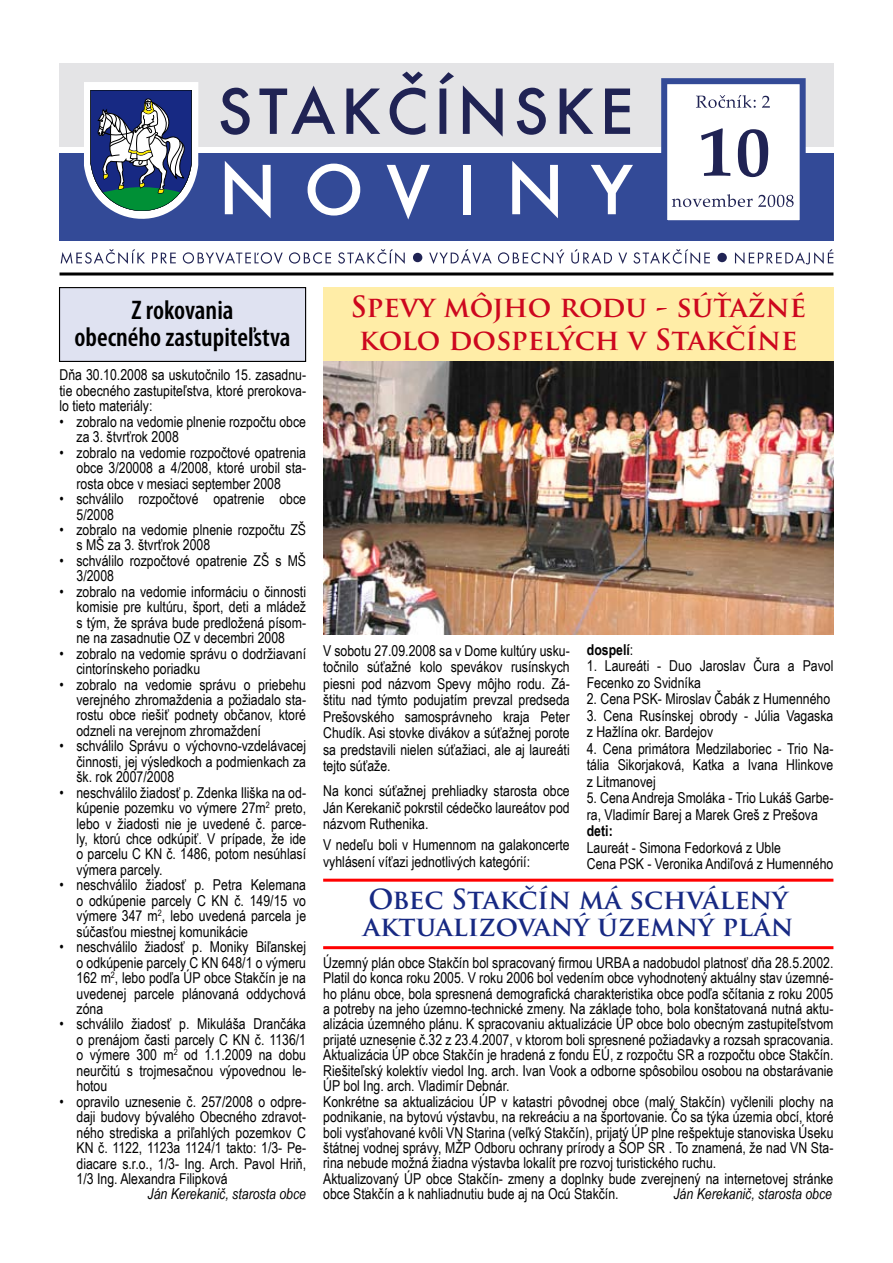
<style>
.page{position:relative;width:893px;height:1263px;background:#fff}
.page>*{position:absolute;margin:0;border:0;box-sizing:border-box;transform-origin:0 0}
.t1{font:700 28.5px/33px "Trajan Pro";color:#cd071e}
.t2{font:700 27px/27px "Trajan Pro";color:#172983}
.t3{font:600 condensed 27px/27px "Myriad Pro";color:#000;text-align:center}
.t4{font:15px/15.5px "Arial Narrow";color:#000;text-align:justify}
.t5{font:italic 15px "Arial Narrow";color:#000}
.t6{font:700 15px "Arial Narrow";color:#000}
.s1{font-weight:400}
</style>
<div class="page">
<hr style="left:60px;top:272px;width:773px;height:3px;background:#000">
<div style="left:60px;top:288px;width:246px;height:73px;background:#dfe2f1"></div>
<div style="left:59px;top:287px;width:247px;height:75px;border:1px solid #000"></div>
<hr style="left:323px;top:879px;width:510px;height:3px;background:#f00">
<div style="left:59px;top:154px;width:774px;height:87px;background:#334a97"></div>
<div style="left:59px;top:64px;width:774px;height:83px;background:#e4e4e6"></div>
<svg style="left:225px;top:161px;width:46px;height:57px"></svg>
<svg style="left:308px;top:164px;width:52px;height:52px"></svg>
<svg style="left:387px;top:165px;width:43px;height:55px"></svg>
<div style="left:463px;top:165px;width:8px;height:49px;background:#fff"></div>
<svg style="left:512px;top:161px;width:46px;height:57px"></svg>
<svg style="left:591px;top:165px;width:42px;height:49px"></svg>
<svg style="left:221px;top:88px;width:29px;height:47px"></svg>
<svg style="left:259px;top:86px;width:76px;height:48px"></svg>
<svg style="left:346px;top:89px;width:34px;height:45px"></svg>
<svg style="left:390px;top:72px;width:35px;height:63px"></svg>
<svg style="left:439px;top:72px;width:15px;height:62px"></svg>
<svg style="left:463px;top:85px;width:40px;height:52px"></svg>
<svg style="left:517px;top:88px;width:29px;height:47px"></svg>
<svg style="left:560px;top:89px;width:33px;height:45px"></svg>
<svg style="left:605px;top:89px;width:25px;height:45px"></svg>
<div style="left:661px;top:78px;width:145px;height:148px;background:#fff;border:6px solid #334a97"></div>
<svg style="left:672px;top:194px;width:122px;height:13px"></svg>
<svg style="left:696px;top:95px;width:60px;height:13px"></svg>
<svg style="left:762px;top:96px;width:8px;height:12px"></svg>
<svg style="left:701px;top:128px;width:29px;height:48px"></svg>
<svg style="left:738px;top:129px;width:30px;height:48px"></svg>
<svg style="left:84px;top:82px;width:114px;height:137px"></svg>
<svg style="left:61px;top:249px;width:84px;height:15px"></svg>
<svg style="left:152px;top:253px;width:24px;height:10px"></svg>
<svg style="left:183px;top:252px;width:100px;height:12px"></svg>
<svg style="left:289px;top:252px;width:42px;height:12px"></svg>
<svg style="left:338px;top:249px;width:67px;height:15px"></svg>
<svg style="left:429px;top:249px;width:63px;height:15px"></svg>
<svg style="left:498px;top:249px;width:66px;height:15px"></svg>
<svg style="left:571px;top:249px;width:41px;height:15px"></svg>
<svg style="left:618px;top:253px;width:9px;height:11px"></svg>
<svg style="left:633px;top:249px;width:77px;height:15px"></svg>
<svg style="left:735px;top:249px;width:98px;height:15px"></svg>
<svg style="left:413px;top:253px;width:9px;height:9px"></svg>
<svg style="left:717px;top:253px;width:10px;height:9px"></svg>
<div style="left:323px;top:287px;width:510px;height:81px;background:#ffeda7"></div>
<img style="left:323px;top:362px;width:510px;height:272px">
<hr style="left:323px;top:946px;width:510px;height:3px;background:#f00">
<h2 class="t3" style="left:75px;top:296px;width:218px">Z rokovania<br>obecného zastupiteľstva</h2>
<p class="t4" style="left:60px;top:367px;width:248px">Dňa 30.10.2008 sa uskutočnilo 15. zasadnu&shy;tie obecného zastupiteľstva, ktoré prerokova&shy;lo tieto materiály:</p>
<p class="t4" style="left:77px;top:413px;width:231px;text-indent:-17px">• zobralo na vedomie plnenie rozpočtu obce za 3. štvrťrok 2008</p>
<p class="t4" style="left:77px;top:444px;width:231px;text-indent:-17px">• zobralo na vedomie rozpočtové opatrenia obce 3/20008 a 4/2008, ktoré urobil sta&shy;rosta obce v mesiaci september 2008</p>
<p class="t4" style="left:77px;top:490px;width:231px;text-indent:-17px">• schválilo rozpočtové opatrenie obce<br>5/2008</p>
<p class="t4" style="left:77px;top:521px;width:231px;text-indent:-17px">• zobralo na vedomie plnenie rozpočtu ZŠ s MŠ za 3. štvrťrok 2008</p>
<p class="t4" style="left:76px;top:552px;width:231px;text-indent:-17px">• schválilo rozpočtové opatrenie ZŠ s MŠ<br>3/2008</p>
<p class="t4" style="left:76px;top:583px;width:231px;text-indent:-17px">• zobralo na vedomie informáciu o činnosti komisie pre kultúru, šport, deti a mládež s tým, že správa bude predložená písom&shy;ne na zasadnutie OZ v decembri 2008</p>
<p class="t4" style="left:76px;top:645px;width:231px;text-indent:-17px">• zobralo na vedomie správu o dodržiavaní cintorínskeho poriadku</p>
<p class="t4" style="left:76px;top:676px;width:231px;text-indent:-17px">• zobralo na vedomie správu o priebehu verejného zhromaždenia a požiadalo sta&shy;rostu obce riešiť podnety občanov, ktoré odzneli na verejnom zhromaždení</p>
<p class="t4" style="left:76px;top:738px;width:231px;text-indent:-17px">• schválilo Správu o výchovno-vzdelávacej činnosti, jej výsledkoch a podmienkach za šk. rok 2007/2008</p>
<p class="t4" style="left:76px;top:784px;width:231px;text-indent:-17px">• neschválilo žiadosť p. Zdenka Iliška na od&shy;kúpenie pozemku vo výmere 27m<sup>2</sup> preto, lebo v žiadosti nie je uvedené č. parce&shy;ly, ktorú chce odkúpiť. V prípade, že ide o parcelu C KN č. 1486, potom nesúhlasí výmera parcely.</p>
<p class="t4" style="left:77px;top:877px;width:231px;text-indent:-17px">• neschválilo žiadosť p. Petra Kelemana o odkúpenie parcely C KN č. 149/15 vo výmere 347 m<sup>2</sup>, lebo uvedená parcela je súčasťou miestnej komunikácie</p>
<p class="t4" style="left:77px;top:938px;width:231px;text-indent:-17px">• neschválilo žiadosť p. Moniky Biľanskej o odkúpenie parcely C KN 648/1 o výmeru 162 m<sup>2</sup>, lebo podľa ÚP obce Stakčín je na uvedenej parcele plánovaná oddychová zóna</p>
<p class="t4" style="left:77px;top:1016px;width:231px;text-indent:-17px">• schválilo žiadosť p. Mikuláša Drančáka o prenájom časti parcely C KN č. 1136/1 o výmere 300 m<sup>2</sup> od 1.1.2009 na dobu neurčitú s trojmesačnou výpovednou le&shy;hotou</p>
<p class="t4" style="left:77px;top:1093px;width:231px;text-indent:-17px">• opravilo uznesenie č. 257/2008 o odpre&shy;daji budovy bývalého Obecného zdravot&shy;ného strediska a priľahlých pozemkov C KN č. 1122, 1123a 1124/1 takto: 1/3- Pe&shy;diacare s.r.o., 1/3- Ing. Arch. Pavol Hriň, 1/3 Ing. Alexandra Filipková</p>
<p class="t5" style="left:148px;top:1184px;width:160px">Ján Kerekanič, starosta obce</p>
<h1 class="t1" style="left:350px;top:291px;width:457px">SPEVY MÔJHO RODU - SÚŤAŽNÉ<br>KOLO DOSPELÝCH V STAKČÍNE</h1>
<p class="t4" style="left:323px;top:642px;width:248px;line-height:16.5px">V sobotu 27.09.2008 sa v Dome kultúry usku&shy;točnilo súťažné kolo spevákov rusínskych piesni pod názvom Spevy môjho rodu. Zá&shy;štitu nad týmto podujatím prevzal predseda Prešovského samosprávneho kraja Peter Chudík. Asi stovke divákov a súťažnej porote sa predstavili nielen súťažiaci, ale aj laureáti tejto súťaže.</p>
<p class="t4" style="left:323px;top:782px;width:248px;line-height:16.5px">Na konci súťažnej prehliadky starosta obce Ján Kerekanič pokrstil cédečko laureátov pod názvom Ruthenika.</p>
<p class="t4" style="left:323px;top:836px;width:248px;line-height:16.5px">V nedeľu boli v Humennom na galakoncerte vyhlásení víťazi jednotlivých kategórií:</p>
<p class="t6" style="left:587px;top:638px;width:48px">dospelí<span class="s1">:</span></p>
<p class="t4" style="left:587px;top:657px;width:248px;line-height:16.5px">1. Laureáti - Duo Jaroslav Čura a Pavol<br>Fecenko zo Svidníka</p>
<p class="t4" style="left:587px;top:691px;width:245px">2. Cena PSK- Miroslav Čabák z Humenného</p>
<p class="t4" style="left:587px;top:707px;width:248px;line-height:16.5px">3. Cena Rusínskej obrody - Júlia Vagaska z Hažlína okr. Bardejov</p>
<p class="t4" style="left:587px;top:740px;width:248px;line-height:16.5px">4. Cena primátora Medzilaboriec - Trio Na&shy;tália Sikorjaková, Katka a Ivana Hlinkove z Litmanovej</p>
<p class="t4" style="left:587px;top:789px;width:248px;line-height:16.5px">5. Cena Andreja Smoláka - Trio Lukáš Garbe&shy;ra, Vladimír Barej a Marek Greš z Prešova</p>
<p class="t6" style="left:587px;top:820px;width:27px">deti:</p>
<p class="t4" style="left:587px;top:839px;width:248px;line-height:16.5px">Laureát - Simona Fedorková z Uble<br>Cena PSK - Veronika Andiľová z Humenného</p>
<h2 class="t2" style="left:363px;top:886px;width:432px">OBEC STAKČÍN MÁ SCHVÁLENÝ<br>AKTUALIZOVANÝ ÚZEMNÝ PLÁN</h2>
<p class="t4" style="left:323px;top:954px;width:512px;text-align:left">Územný plán obce Stakčín bol spracovaný firmou URBA a nadobudol platnosť dňa 28.5.2002.<br>Platil do konca roku 2005. V roku 2006 bol vedením obce vyhodnotený aktuálny stav územné&shy;ho plánu obce, bola spresnená demografická charakteristika obce podľa sčítania z roku 2005 a potreby na jeho územno-technické zmeny. Na základe toho, bola konštatovaná nutná aktu&shy;alizácia územného plánu. K spracovaniu aktualizácie ÚP obce bolo obecným zastupiteľstvom prijaté uznesenie č.32 z 23.4.2007, v ktorom boli spresnené požiadavky a rozsah spracovania.<br>Aktualizácia ÚP obce Stakčín je hradená z fondu EÚ, z rozpočtu SR a rozpočtu obce Stakčín.<br>Riešiteľský kolektív viedol Ing. arch. Ivan Vook a odborne spôsobilou osobou na obstarávanie ÚP bol Ing. arch. Vladimír Debnár.<br>Konkrétne sa aktualizáciou ÚP v katastri pôvodnej obce (malý Stakčín) vyčlenili plochy na podnikanie, na bytovú výstavbu, na rekreáciu a na športovanie. Čo sa týka územia obcí, ktoré boli vysťahované kvôli VN Starina (veľký Stakčín), prijatý ÚP plne rešpektuje stanoviska Úseku štátnej vodnej správy, MŽP Odboru ochrany prírody a ŠOP SR . To znamená, že nad VN Sta&shy;rina nebude možná žiadna výstavba lokalít pre rozvoj turistického ruchu.<br>Aktualizovaný ÚP obce Stakčín- zmeny a doplnky bude zverejnený na internetovej stránke obce Stakčín a k nahliadnutiu bude aj na Ocú Stakčín.</p>
<p class="t5" style="left:673px;top:1184px;width:160px">Ján Kerekanič, starosta obce</p>
</div>
